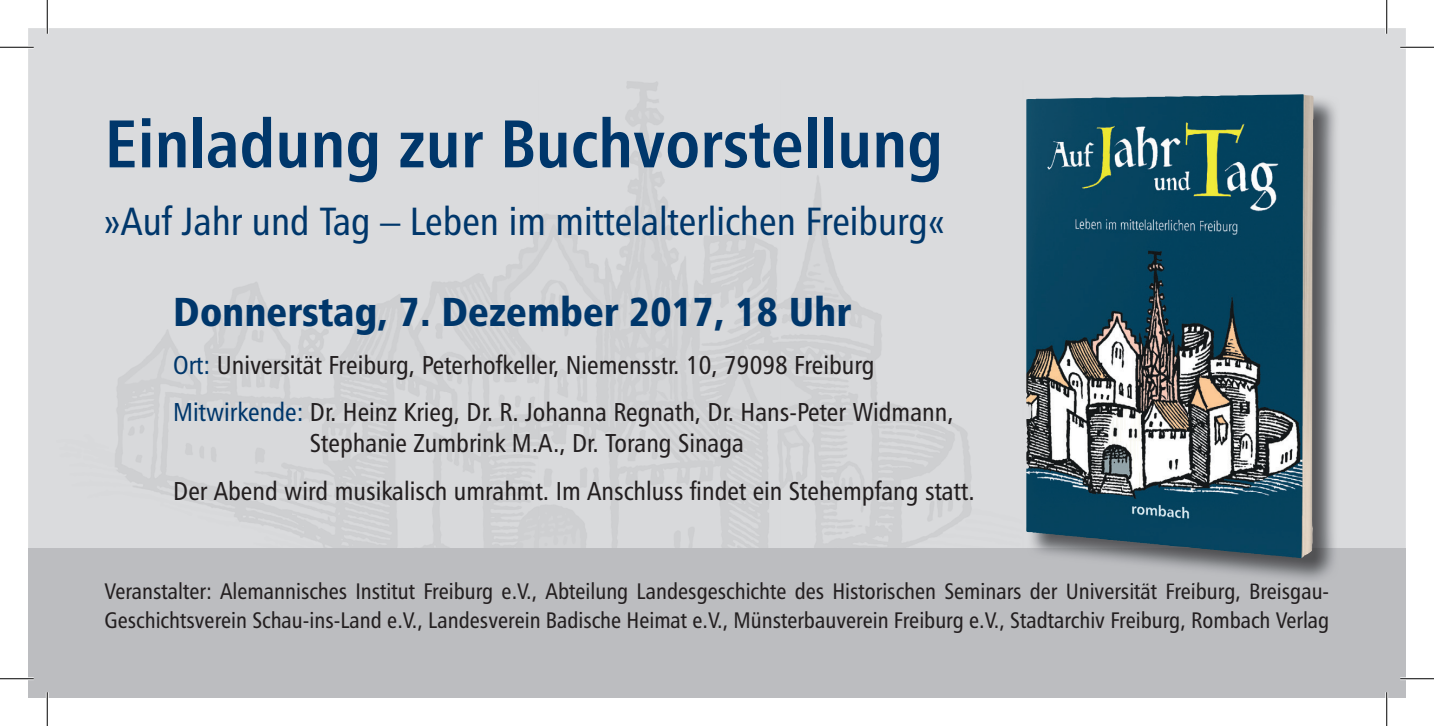
<style>
.page{position:relative;width:1434px;height:726px;background:#fff}
.page>*{position:absolute;margin:0;border:0;box-sizing:border-box;transform-origin:0 0}
.t1{font:67.5px "Humanist 777 BT Bold Condensed B";color:#00376b}
.t2{font:40.5px "Humanist 777 BT Black Condensed B";color:#00376b}
.t3{font:39.38px "Humanist 777 BT Roman Condensed B";color:#00376b}
.t4{font:25.88px/47.5px "Humanist 777 BT Roman Condensed B";color:#231f20}
.t5{font:22.5px/29.2px "Humanist 777 BT Roman Condensed B";color:#231f20}
.s1{color:#00376b}
</style>
<div class="page">
<div style="left:28px;top:28px;width:1378px;height:520px;background:#dadbdd"></div>
<img style="left:56px;top:81px;width:967px;height:467px">
<div style="left:28px;top:548px;width:1378px;height:150px;background:#bcbdc0"></div>
<img style="left:1095px;top:95px;width:245px;height:484px">
<img style="left:1037px;top:582px;width:244px;height:2px">
<img style="left:1026px;top:95px;width:288px;height:463px">
<hr style="left:0;top:46px;width:34px;height:3px;background:#fff">
<hr style="left:1400px;top:46px;width:34px;height:3px;background:#fff">
<hr style="left:0;top:677px;width:34px;height:3px;background:#fff">
<hr style="left:1400px;top:677px;width:34px;height:3px;background:#fff">
<hr style="left:46px;top:0;width:3px;height:34px;background:#fff">
<hr style="left:46px;top:692px;width:3px;height:34px;background:#fff">
<hr style="left:1385px;top:0;width:3px;height:34px;background:#fff">
<hr style="left:1385px;top:692px;width:3px;height:34px;background:#fff">
<hr style="left:0;top:47px;width:34px;height:1px;background:#000">
<hr style="left:1400px;top:47px;width:34px;height:1px;background:#000">
<hr style="left:0;top:678px;width:34px;height:1px;background:#000">
<hr style="left:1400px;top:678px;width:34px;height:1px;background:#000">
<hr style="left:47px;top:0;width:1px;height:34px;background:#000">
<hr style="left:47px;top:692px;width:1px;height:34px;background:#000">
<hr style="left:1386px;top:0;width:1px;height:34px;background:#000">
<hr style="left:1386px;top:692px;width:1px;height:34px;background:#000">
<h1 class="t1" style="left:105px;top:101px;width:840px">Einladung zur Buchvorstellung</h1>
<h3 class="t3" style="left:105px;top:197px;width:841px">»Auf Jahr und Tag – Leben im mittelalterlichen Freiburg«</h3>
<h2 class="t2" style="left:173px;top:286px;width:679px">Donnerstag, 7. Dezember 2017, 18 Uhr</h2>
<p class="t4" style="left:173px;top:340px;width:782px"><span class="s1">Ort:</span> Universität Freiburg, Peterhofkeller, Niemensstr. 10, 79098 Freiburg<br><span class="s1">Mitwirkende:</span> Dr. Heinz Krieg, Dr. R. Johanna Regnath, Dr. Hans-Peter Widmann,</p>
<p class="t4" style="left:173px;top:419px;width:803px;text-indent:137px">Stephanie Zumbrink M.A., Dr. Torang Sinaga<br>Der Abend wird musikalisch umrahmt. Im Anschluss findet ein Stehempfang statt.</p>
<p class="t5" style="left:105px;top:576px;width:1226px">Veranstalter: Alemannisches Institut Freiburg e.V., Abteilung Landesgeschichte des Historischen Seminars der Universität Freiburg, Breisgau-<br>Geschichtsverein Schau-ins-Land e.V., Landesverein Badische Heimat e.V., Münsterbauverein Freiburg e.V., Stadtarchiv Freiburg, Rombach Verlag</p>
</div>
